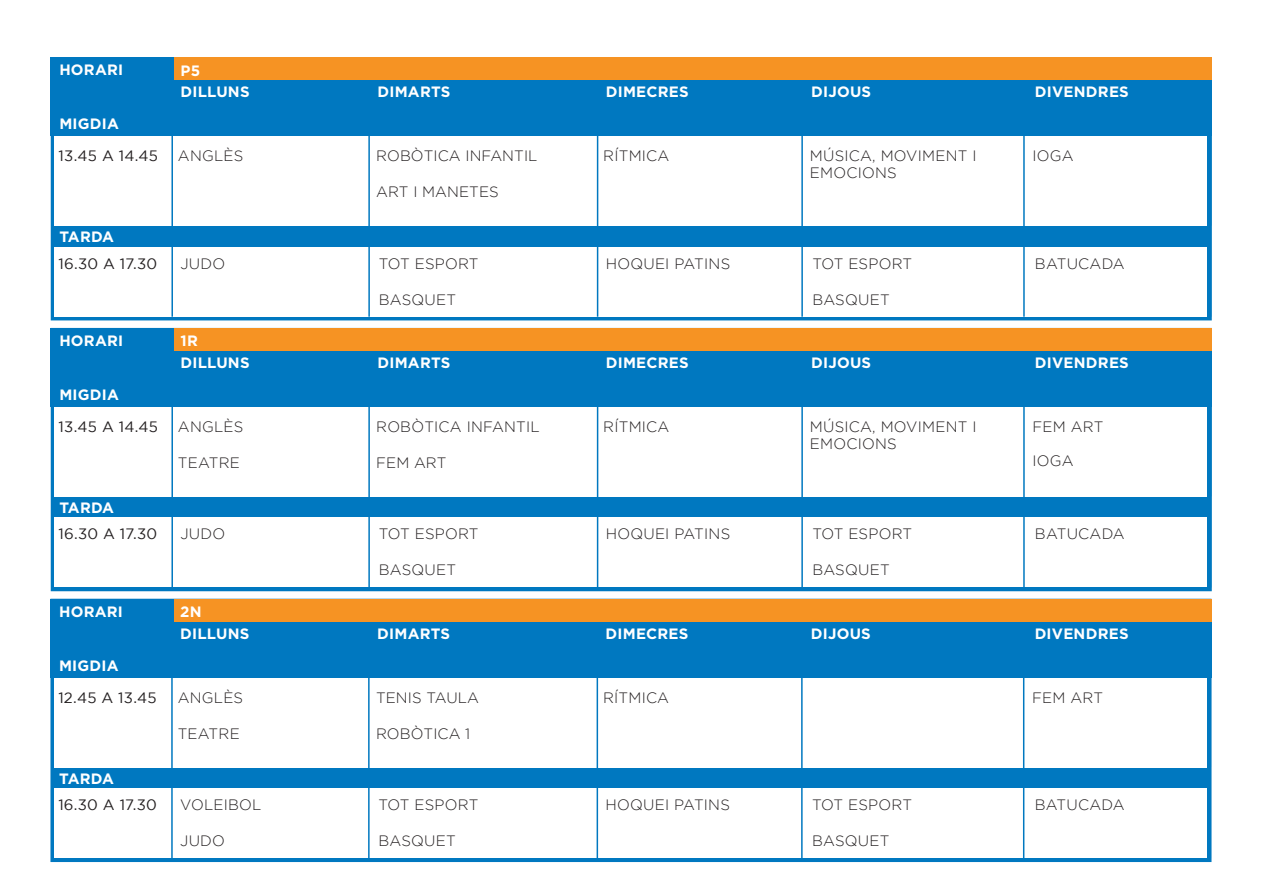
<style>
.page{position:relative;width:1263px;height:893px;background:#fff}
.page>*{position:absolute;margin:0;border:0;box-sizing:border-box;transform-origin:0 0}
.t1{font:300 15px/17.2px "Gotham";letter-spacing:.015em;color:#231f20}
.t2{font:700 15px "Gotham";letter-spacing:.015em;color:#fff}
.t3{font:15px "Gotham";letter-spacing:.015em;color:#231f20}
</style>
<div class="page">
<div style="left:51px;top:136px;width:1161px;height:184px;background:#0078c0"></div>
<div style="left:55px;top:136px;width:1152px;height:90px;background:#fff"></div>
<div style="left:55px;top:247px;width:1152px;height:69px;background:#fff"></div>
<div style="left:51px;top:57px;width:1161px;height:79px;background:#0078c0"></div>
<div style="left:175px;top:57px;width:1037px;height:23px;background:#f69323"></div>
<hr style="left:171px;top:136px;width:2px;height:181px;background:#0078c0">
<hr style="left:52px;top:136px;width:1px;height:181px;background:#0078c0">
<hr style="left:368px;top:136px;width:2px;height:181px;background:#0078c0">
<hr style="left:597px;top:136px;width:1px;height:181px;background:#0078c0">
<hr style="left:801px;top:136px;width:2px;height:181px;background:#0078c0">
<hr style="left:1023px;top:136px;width:2px;height:181px;background:#0078c0">
<hr style="left:1210px;top:136px;width:1px;height:181px;background:#0078c0">
<div style="left:51px;top:407px;width:1161px;height:184px;background:#0078c0"></div>
<div style="left:55px;top:407px;width:1152px;height:90px;background:#fff"></div>
<div style="left:55px;top:518px;width:1152px;height:69px;background:#fff"></div>
<div style="left:51px;top:328px;width:1161px;height:79px;background:#0078c0"></div>
<div style="left:175px;top:328px;width:1037px;height:23px;background:#f69323"></div>
<hr style="left:171px;top:407px;width:2px;height:180px;background:#0078c0">
<hr style="left:52px;top:407px;width:1px;height:180px;background:#0078c0">
<hr style="left:368px;top:407px;width:2px;height:180px;background:#0078c0">
<hr style="left:597px;top:407px;width:1px;height:180px;background:#0078c0">
<hr style="left:801px;top:407px;width:2px;height:180px;background:#0078c0">
<hr style="left:1023px;top:407px;width:2px;height:180px;background:#0078c0">
<hr style="left:1210px;top:407px;width:1px;height:180px;background:#0078c0">
<div style="left:50px;top:677px;width:1161px;height:185px;background:#0078c0"></div>
<div style="left:55px;top:677px;width:1152px;height:90px;background:#fff"></div>
<div style="left:55px;top:788px;width:1152px;height:70px;background:#fff"></div>
<div style="left:50px;top:599px;width:1161px;height:78px;background:#0078c0"></div>
<div style="left:174px;top:599px;width:1037px;height:23px;background:#f69323"></div>
<hr style="left:171px;top:678px;width:2px;height:180px;background:#0078c0">
<hr style="left:51px;top:678px;width:2px;height:180px;background:#0078c0">
<hr style="left:368px;top:678px;width:2px;height:180px;background:#0078c0">
<hr style="left:597px;top:678px;width:1px;height:180px;background:#0078c0">
<hr style="left:801px;top:678px;width:2px;height:180px;background:#0078c0">
<hr style="left:1023px;top:678px;width:1px;height:180px;background:#0078c0">
<hr style="left:1209px;top:678px;width:2px;height:180px;background:#0078c0">
<p class="t2" style="left:59px;top:61px;width:65px">HORARI</p>
<p class="t2" style="left:59px;top:115px;width:61px">MIGDIA</p>
<p class="t3" style="left:59px;top:147px;width:101px">13.45 A 14.45</p>
<p class="t2" style="left:59px;top:228px;width:56px">TARDA</p>
<p class="t3" style="left:59px;top:255px;width:100px">16.30 A 17.30</p>
<p class="t2" style="left:59px;top:332px;width:65px">HORARI</p>
<p class="t2" style="left:59px;top:386px;width:61px">MIGDIA</p>
<p class="t3" style="left:59px;top:418px;width:101px">13.45 A 14.45</p>
<p class="t2" style="left:59px;top:499px;width:56px">TARDA</p>
<p class="t3" style="left:59px;top:526px;width:100px">16.30 A 17.30</p>
<p class="t2" style="left:59px;top:603px;width:65px">HORARI</p>
<p class="t2" style="left:59px;top:657px;width:61px">MIGDIA</p>
<p class="t3" style="left:58px;top:689px;width:100px">12.45 A 13.45</p>
<p class="t2" style="left:59px;top:770px;width:56px">TARDA</p>
<p class="t3" style="left:58px;top:796px;width:100px">16.30 A 17.30</p>
<p class="t2" style="left:180px;top:62px;width:21px">P5</p>
<p class="t2" style="left:180px;top:83px;width:71px">DILLUNS</p>
<p class="t2" style="left:377px;top:83px;width:74px">DIMARTS</p>
<p class="t2" style="left:606px;top:83px;width:84px">DIMECRES</p>
<p class="t2" style="left:811px;top:83px;width:62px">DIJOUS</p>
<p class="t2" style="left:1035px;top:83px;width:95px">DIVENDRES</p>
<p class="t1" style="left:178px;top:147px;width:67px">ANGLÈS</p>
<p class="t1" style="left:376px;top:147px;width:163px">ROBÒTICA INFANTIL</p>
<p class="t1" style="left:376px;top:183px;width:124px">ART I MANETES</p>
<p class="t1" style="left:180px;top:254px;width:46px">JUDO</p>
<p class="t1" style="left:379px;top:254px;width:101px">TOT ESPORT</p>
<p class="t1" style="left:379px;top:290px;width:79px">BASQUET</p>
<p class="t2" style="left:180px;top:332px;width:19px">1R</p>
<p class="t1" style="left:603px;top:147px;width:68px">RÍTMICA</p>
<p class="t1" style="left:810px;top:147px;width:168px">MÚSICA, MOVIMENT I<br>EMOCIONS</p>
<p class="t1" style="left:1032px;top:147px;width:43px">IOGA</p>
<p class="t1" style="left:606px;top:254px;width:126px">HOQUEI PATINS</p>
<p class="t1" style="left:812px;top:254px;width:101px">TOT ESPORT</p>
<p class="t1" style="left:812px;top:290px;width:79px">BASQUET</p>
<p class="t1" style="left:1035px;top:254px;width:91px">BATUCADA</p>
<p class="t2" style="left:180px;top:354px;width:71px">DILLUNS</p>
<p class="t1" style="left:178px;top:418px;width:67px">ANGLÈS</p>
<p class="t1" style="left:178px;top:454px;width:64px">TEATRE</p>
<p class="t2" style="left:377px;top:354px;width:74px">DIMARTS</p>
<p class="t2" style="left:606px;top:354px;width:84px">DIMECRES</p>
<p class="t2" style="left:811px;top:354px;width:62px">DIJOUS</p>
<p class="t2" style="left:1035px;top:354px;width:95px">DIVENDRES</p>
<p class="t1" style="left:376px;top:418px;width:165px">ROBÒTICA INFANTIL</p>
<p class="t1" style="left:376px;top:454px;width:72px">FEM ART</p>
<p class="t1" style="left:603px;top:418px;width:68px">RÍTMICA</p>
<p class="t1" style="left:810px;top:418px;width:168px">MÚSICA, MOVIMENT I<br>EMOCIONS</p>
<p class="t1" style="left:1032px;top:418px;width:73px">FEM ART</p>
<p class="t1" style="left:1032px;top:452px;width:43px">IOGA</p>
<p class="t1" style="left:180px;top:525px;width:46px">JUDO</p>
<p class="t1" style="left:379px;top:525px;width:101px">TOT ESPORT</p>
<p class="t1" style="left:379px;top:561px;width:79px">BASQUET</p>
<p class="t2" style="left:180px;top:603px;width:23px">2N</p>
<p class="t1" style="left:606px;top:525px;width:126px">HOQUEI PATINS</p>
<p class="t1" style="left:812px;top:525px;width:101px">TOT ESPORT</p>
<p class="t1" style="left:812px;top:561px;width:79px">BASQUET</p>
<p class="t1" style="left:1035px;top:525px;width:91px">BATUCADA</p>
<p class="t2" style="left:180px;top:625px;width:71px">DILLUNS</p>
<p class="t1" style="left:178px;top:688px;width:67px">ANGLÈS</p>
<p class="t1" style="left:178px;top:724px;width:64px">TEATRE</p>
<p class="t1" style="left:180px;top:796px;width:83px">VOLEIBOL</p>
<p class="t1" style="left:180px;top:832px;width:46px">JUDO</p>
<p class="t2" style="left:377px;top:625px;width:74px">DIMARTS</p>
<p class="t2" style="left:605px;top:625px;width:84px">DIMECRES</p>
<p class="t2" style="left:811px;top:625px;width:62px">DIJOUS</p>
<p class="t2" style="left:1035px;top:625px;width:95px">DIVENDRES</p>
<p class="t1" style="left:376px;top:688px;width:105px">TENIS TAULA</p>
<p class="t1" style="left:376px;top:724px;width:96px">ROBÒTICA 1</p>
<p class="t1" style="left:378px;top:796px;width:101px">TOT ESPORT</p>
<p class="t1" style="left:378px;top:832px;width:79px">BASQUET</p>
<p class="t1" style="left:603px;top:688px;width:68px">RÍTMICA</p>
<p class="t1" style="left:1032px;top:688px;width:73px">FEM ART</p>
<p class="t1" style="left:605px;top:796px;width:126px">HOQUEI PATINS</p>
<p class="t1" style="left:812px;top:796px;width:101px">TOT ESPORT</p>
<p class="t1" style="left:812px;top:832px;width:79px">BASQUET</p>
<p class="t1" style="left:1035px;top:796px;width:91px">BATUCADA</p>
</div>
